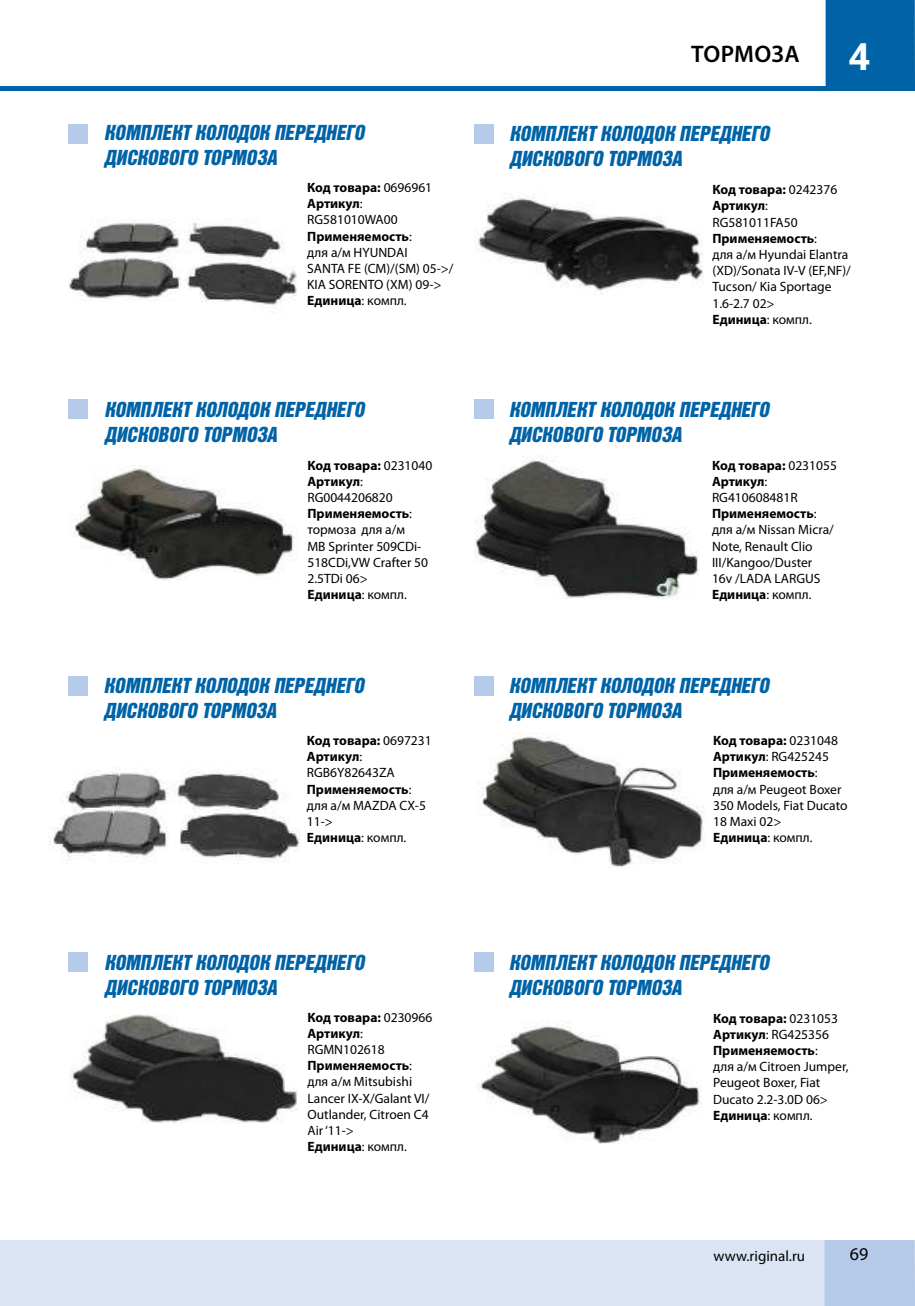
<style>
.page{position:relative;width:915px;height:1306px;background:#fff}
.page>*{position:absolute;margin:0;border:0;box-sizing:border-box;transform-origin:0 0}
.t1{font:700 37.5px "Noto Sans";color:#fff}
.t2{font:600 24px "Myriad Pro";letter-spacing:.01em;color:#000}
.t3{font:italic 21px/25.2px "Bastion Kontrast";color:#0063a7}
.t4{font:18px "Myriad Pro";color:#000}
.t5{font:15px "Myriad Pro";color:#000}
.t6{font:13.5px/16.2px "Myriad Pro";color:#000}
.s1{font-weight:700}
</style>
<div class="page">
<img style="left:69px;top:219px;width:228px;height:89px">
<img style="left:482px;top:732px;width:221px;height:135px">
<img style="left:475px;top:456px;width:224px;height:143px">
<img style="left:475px;top:1022px;width:226px;height:121px">
<img style="left:49px;top:767px;width:252px;height:96px">
<img style="left:71px;top:1014px;width:227px;height:109px">
<div style="left:68px;top:124px;width:19px;height:20px;background:#b5cae9"></div>
<div style="left:68px;top:400px;width:19px;height:19px;background:#b5cae9"></div>
<div style="left:68px;top:676px;width:19px;height:19px;background:#b5cae9"></div>
<div style="left:68px;top:952px;width:19px;height:20px;background:#b5cae9"></div>
<div style="left:474px;top:124px;width:19px;height:20px;background:#b5cae9"></div>
<div style="left:474px;top:400px;width:19px;height:19px;background:#b5cae9"></div>
<div style="left:474px;top:676px;width:19px;height:19px;background:#b5cae9"></div>
<div style="left:474px;top:952px;width:19px;height:20px;background:#b5cae9"></div>
<div style="left:1px;top:1240px;width:823px;height:65px;background:#dae4f4"></div>
<svg style="left:0;top:1240px;width:1px;height:65px"></svg>
<hr style="left:0;top:86px;width:914px;height:4px;background:#0063a7">
<div style="left:825px;top:0;width:89px;height:86px;background:#0063a7"></div>
<div style="left:824px;top:1240px;width:90px;height:65px;background:#b5cae9"></div>
<img style="left:74px;top:465px;width:220px;height:115px">
<img style="left:478px;top:194px;width:225px;height:100px">
<h3 class="t3" style="left:104px;top:120px;width:261px">КОМПЛЕКТ КОЛОДОК ПЕРЕДНЕГО<br>ДИСКОВОГО ТОРМОЗА</h3>
<p class="t6" style="left:307px;top:180px;width:148px"><span class="s1">Код товара:</span> 0696961<br><span class="s1">Артикул</span>:<br>RG581010WA00<br><span class="s1">Применяемость</span>:<br>для а/м HYUNDAI<br>SANTA FE (CM)/(SM) 05-&gt;/<br>KIA SORENTO (XM) 09-&gt;<br><span class="s1">Единица</span>: компл.</p>
<h3 class="t3" style="left:104px;top:396px;width:261px">КОМПЛЕКТ КОЛОДОК ПЕРЕДНЕГО<br>ДИСКОВОГО ТОРМОЗА</h3>
<p class="t6" style="left:307px;top:457px;width:126px"><span class="s1">Код товара:</span> 0231040<br><span class="s1">Артикул</span>:<br>RG0044206820<br><span class="s1">Применяемость</span>: тормоза для а/м<br>MB Sprinter 509CDi-<br>518CDi,VW Crafter 50<br>2.5TDi 06&gt;<br><span class="s1">Единица</span>: компл.</p>
<h3 class="t3" style="left:104px;top:673px;width:261px">КОМПЛЕКТ КОЛОДОК ПЕРЕДНЕГО<br>ДИСКОВОГО ТОРМОЗА</h3>
<p class="t6" style="left:307px;top:732px;width:126px"><span class="s1">Код товара:</span> 0697231<br><span class="s1">Артикул</span>:<br>RGB6Y82643ZA<br><span class="s1">Применяемость</span>: для а/м MAZDA CX-5<br>11-&gt;<br><span class="s1">Единица</span>: компл.</p>
<h3 class="t3" style="left:104px;top:949px;width:261px">КОМПЛЕКТ КОЛОДОК ПЕРЕДНЕГО<br>ДИСКОВОГО ТОРМОЗА</h3>
<p class="t6" style="left:307px;top:1009px;width:126px"><span class="s1">Код товара:</span> 0230966<br><span class="s1">Артикул</span>:<br>RGMN102618<br><span class="s1">Применяемость</span>: для а/м Mitsubishi<br>Lancer IX-X/Galant VI/<br>Outlander, Citroen C4<br>Air ‘11-&gt;<br><span class="s1">Единица</span>: компл.</p>
<h2 class="t2" style="left:690px;top:41px;width:110px">ТОРМОЗА</h2>
<h1 class="t1" style="left:849px;top:30px;width:22px">4</h1>
<h3 class="t3" style="left:509px;top:121px;width:261px">КОМПЛЕКТ КОЛОДОК ПЕРЕДНЕГО<br>ДИСКОВОГО ТОРМОЗА</h3>
<p class="t6" style="left:712px;top:182px;width:140px"><span class="s1">Код товара:</span> 0242376<br><span class="s1">Артикул</span>:<br>RG581011FA50<br><span class="s1">Применяемость</span>:<br>для а/м Hyundai Elantra (XD)/Sonata IV-V (EF,NF)/<br>Tucson/ Kia Sportage<br>1.6-2.7 02&gt;<br><span class="s1">Единица</span>: компл.</p>
<h3 class="t3" style="left:509px;top:396px;width:261px">КОМПЛЕКТ КОЛОДОК ПЕРЕДНЕГО<br>ДИСКОВОГО ТОРМОЗА</h3>
<p class="t6" style="left:711px;top:457px;width:126px"><span class="s1">Код товара:</span> 0231055<br><span class="s1">Артикул</span>:<br>RG410608481R<br><span class="s1">Применяемость</span>: для а/м Nissan Micra/<br>Note, Renault Clio<br>III/Kangoo/Duster<br>16v /LADA LARGUS<br><span class="s1">Единица</span>: компл.</p>
<h3 class="t3" style="left:509px;top:673px;width:261px">КОМПЛЕКТ КОЛОДОК ПЕРЕДНЕГО<br>ДИСКОВОГО ТОРМОЗА</h3>
<p class="t6" style="left:712px;top:732px;width:136px"><span class="s1">Код товара:</span> 0231048<br><span class="s1">Артикул</span>: RG425245<br><span class="s1">Применяемость</span>:<br>для а/м Peugeot Boxer<br>350 Models, Fiat Ducato<br>18 Maxi 02&gt;<br><span class="s1">Единица</span>: компл.</p>
<h3 class="t3" style="left:509px;top:949px;width:261px">КОМПЛЕКТ КОЛОДОК ПЕРЕДНЕГО<br>ДИСКОВОГО ТОРМОЗА</h3>
<p class="t6" style="left:713px;top:1010px;width:137px"><span class="s1">Код товара:</span> 0231053<br><span class="s1">Артикул</span>: RG425356<br><span class="s1">Применяемость</span>:<br>для а/м Citroen Jumper,<br>Peugeot Boxer, Fiat<br>Ducato 2.2-3.0D 06&gt;<br><span class="s1">Единица</span>: компл.</p>
<p class="t5" style="left:713px;top:1247px;width:93px">www.riginal.ru</p>
<h3 class="t4" style="left:849px;top:1244px;width:20px">69</h3>
</div>
